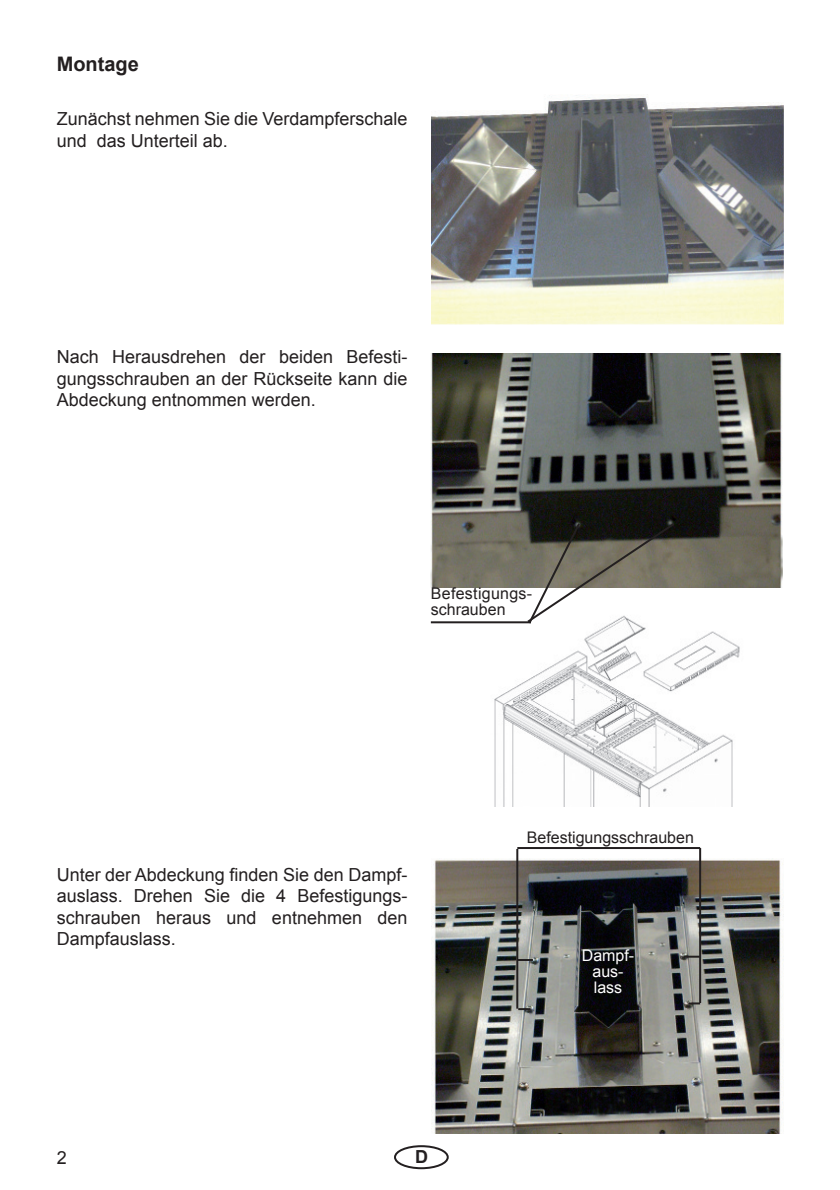
<style>
.page{position:relative;width:840px;height:1190px;background:#fff}
.page>*{position:absolute;margin:0;border:0;box-sizing:border-box;transform-origin:0 0}
.t1{font:700 20px "Arial";color:#231f20}
.t2{font:18px/21.6px "Arial";color:#231f20;text-align:justify}
.t3{font:700 18px "Arial";color:#231f20}
.t4{font:16px/16px "Arial";letter-spacing:.02em;color:#231f20}
.t5{font:16px "Arial";color:#231f20}
.t6{font:16px/16px "Arial";color:#fff;text-align:center}
</style>
<div class="page">
<div style="left:394px;top:1145px;width:55px;height:24px;border:2px solid #231f20;border-radius:50%"></div>
<img style="left:459px;top:623px;width:281px;height:183px">
<img style="left:432px;top:95px;width:351px;height:230px">
<img style="left:431px;top:354px;width:351px;height:234px">
<hr style="left:431px;top:621px;width:100px;height:2px;background:#231f20">
<svg style="left:525px;top:521px;width:152px;height:105px"></svg>
<img style="left:432px;top:859px;width:351px;height:275px">
<svg style="left:518px;top:1008px;width:13px;height:2px"></svg>
<hr style="left:516px;top:849px;width:2px;height:160px;background:#231f20">
<svg style="left:518px;top:959px;width:15px;height:2px"></svg>
<svg style="left:688px;top:1002px;width:12px;height:2px"></svg>
<hr style="left:699px;top:848px;width:2px;height:155px;background:#231f20">
<hr style="left:517px;top:847px;width:183px;height:2px;background:#231f20">
<svg style="left:684px;top:956px;width:15px;height:2px"></svg>
<p class="t1" style="left:57px;top:57px;width:84px">Montage</p>
<p class="t2" style="left:57px;top:110px;width:352px">Zunächst nehmen Sie die Verdampferschale und das Unterteil ab.</p>
<p class="t2" style="left:57px;top:348px;width:352px">Nach Herausdrehen der beiden Befesti&shy;gungsschrauben an der Rückseite kann die Abdeckung entnommen werden.</p>
<p class="t4" style="left:431px;top:587px;width:103px">Befestigungs&shy;schrauben</p>
<p class="t2" style="left:57px;top:865px;width:352px">Unter der Abdeckung finden Sie den Dampf&shy;auslass. Drehen Sie die 4 Befestigungs&shy;schrauben heraus und entnehmen den Dampfauslass.</p>
<p class="t5" style="left:527px;top:831px;width:169px">Befestigungsschrauben</p>
<p class="t6" style="left:582px;top:949px;width:54px">Dampf&shy;aus&shy;lass</p>
<p class="t2" style="left:57px;top:1148px;width:12px">2</p>
<p class="t3" style="left:415px;top:1150px;width:14px">D</p>
</div>
